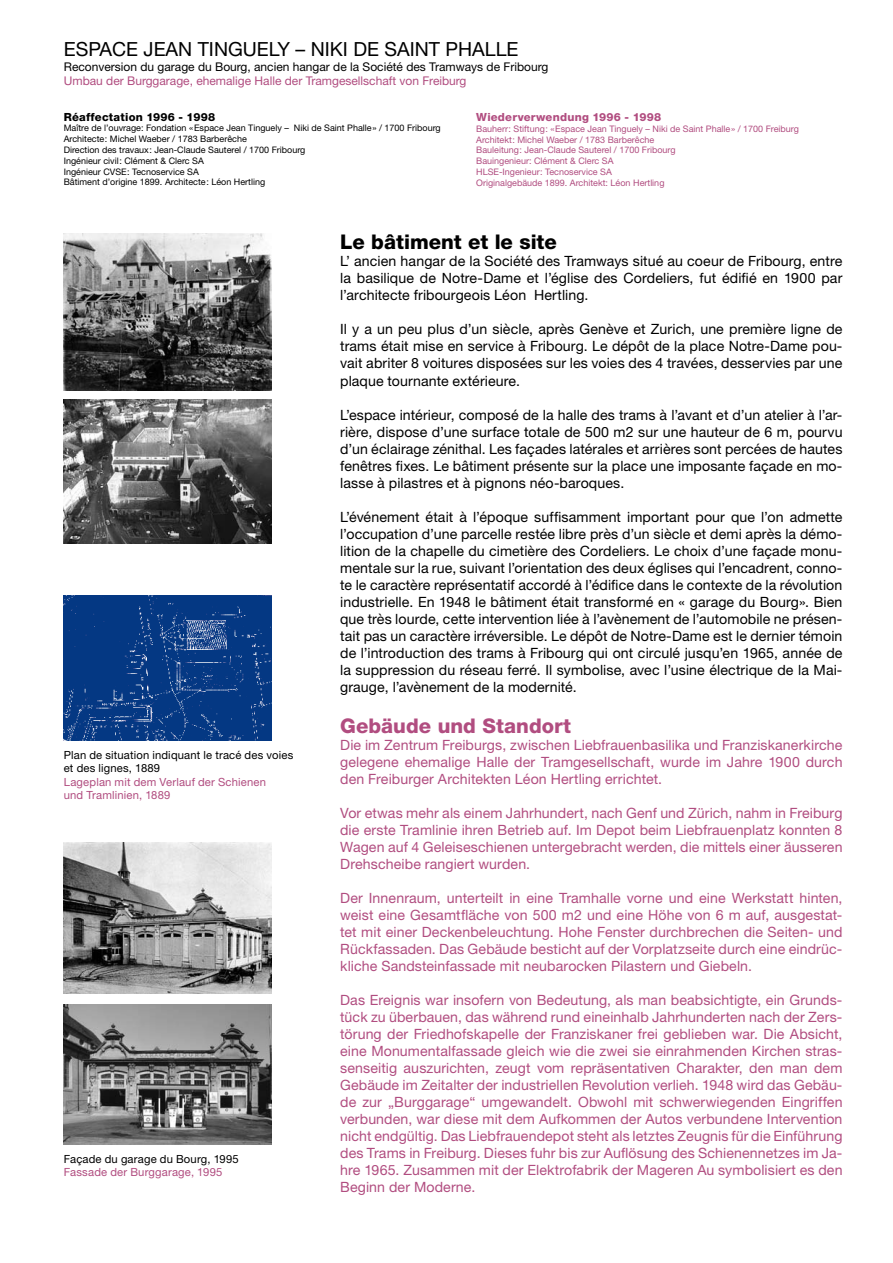
<style>
.page{position:relative;width:893px;height:1263px;background:#fff}
.page>*{position:absolute;margin:0;border:0;box-sizing:border-box;transform-origin:0 0}
.t1{font:800 20.25px "Helvetica Neue";color:#000}
.t2{font:800 20.25px "Helvetica Neue";letter-spacing:.005em;color:#b14d80}
.t3{font:19.5px "Helvetica Neue";color:#000}
.t4{font:14.1px/17px "Helvetica Neue";letter-spacing:.01em;color:#b14d80;text-align:justify}
.t5{font:14.1px/17px "Helvetica Neue";letter-spacing:.01em;color:#000;text-align:justify}
.t6{font:12px "Helvetica Neue";color:#000}
.t7{font:12px "Helvetica Neue";color:#b14d80}
.t8{font:11.25px/13.5px "Helvetica Neue";letter-spacing:.015em;color:#000}
.t9{font:11.25px/13.5px "Helvetica Neue";letter-spacing:.015em;color:#b14d80}
.t10{font:800 11.25px "Helvetica Neue";letter-spacing:.02em;color:#b14d80}
.t11{font:800 11.25px "Helvetica Neue";letter-spacing:.02em;color:#000}
.t12{font:9px/10.8px "Helvetica Neue";color:#000}
.t13{font:9px/10.8px "Helvetica Neue";color:#b14d80}
</style>
<div class="page">
<img style="left:64px;top:595px;width:207px;height:145px">
<img style="left:64px;top:400px;width:207px;height:143px">
<img style="left:64px;top:234px;width:207px;height:156px">
<img style="left:64px;top:843px;width:207px;height:150px">
<img style="left:64px;top:1005px;width:207px;height:139px">
<h2 class="t3" style="left:64px;top:38px;width:456px">ESPACE JEAN TINGUELY – NIKI DE SAINT PHALLE</h2>
<p class="t6" style="left:64px;top:59px;width:486px">Reconversion du garage du Bourg, ancien hangar de la Société des Tramways de Fribourg</p>
<p class="t7" style="left:64px;top:74px;width:404px">Umbau der Burggarage, ehemalige Halle der Tramgesellschaft von Freiburg</p>
<p class="t11" style="left:64px;top:110px;width:153px">Réaffectation 1996 - 1998</p>
<p class="t12" style="left:64px;top:123px;width:378px">Maître de l’ouvrage: Fondation «Espace Jean Tinguely – Niki de Saint Phalle» / 1700 Fribourg Architecte: Michel Waeber / 1783 Barberêche<br>Direction des travaux: Jean-Claude Sauterel / 1700 Fribourg<br>Ingénieur civil: Clément &amp; Clerc SA<br>Ingénieur CVSE: Tecnoservice SA<br>Bâtiment d’origine 1899. Architecte: Léon Hertling</p>
<p class="t10" style="left:476px;top:110px;width:186px">Wiederverwendung 1996 - 1998</p>
<p class="t13" style="left:476px;top:123px;width:324px">Bauherr: Stiftung: «Espace Jean Tinguely – Niki de Saint Phalle» / 1700 Freiburg Architekt: Michel Waeber / 1783 Barberêche<br>Bauleitung: Jean-Claude Sauterel / 1700 Fribourg<br>Bauingenieur: Clément &amp; Clerc SA<br>HLSE-Ingenieur: Tecnoservice SA<br>Originalgebäude 1899. Architekt: Léon Hertling</p>
<p class="t8" style="left:64px;top:748px;width:231px">Plan de situation indiquant le tracé des voies et des lignes, 1889</p>
<p class="t9" style="left:64px;top:775px;width:204px">Lageplan mit dem Verlauf der Schienen und Tramlinien, 1889</p>
<p class="t8" style="left:64px;top:1152px;width:177px">Façade du garage du Bourg, 1995</p>
<p class="t9" style="left:64px;top:1165px;width:160px">Fassade der Burggarage, 1995</p>
<h1 class="t1" style="left:340px;top:230px;width:218px">Le bâtiment et le site</h1>
<p class="t5" style="left:340px;top:253px;width:504px">L’ ancien hangar de la Société des Tramways situé au coeur de Fribourg, entre la basilique de Notre-Dame et l’église des Cordeliers, fut édifié en 1900 par l’architecte fribourgeois Léon Hertling.</p>
<p class="t5" style="left:340px;top:321px;width:504px">Il y a un peu plus d’un siècle, après Genève et Zurich, une première ligne de trams était mise en service à Fribourg. Le dépôt de la place Notre-Dame pou&shy;vait abriter 8 voitures disposées sur les voies des 4 travées, desservies par une plaque tournante extérieure.</p>
<p class="t5" style="left:340px;top:406px;width:504px">L’espace intérieur, composé de la halle des trams à l’avant et d’un atelier à l’ar&shy;rière, dispose d’une surface totale de 500 m2 sur une hauteur de 6 m, pourvu d’un éclairage zénithal. Les façades latérales et arrières sont percées de hautes fenêtres fixes. Le bâtiment présente sur la place une imposante façade en mo&shy;lasse à pilastres et à pignons néo-baroques.</p>
<p class="t5" style="left:340px;top:508px;width:504px">L’événement était à l’époque suffisamment important pour que l’on admette l’occupation d’une parcelle restée libre près d’un siècle et demi après la démo&shy;lition de la chapelle du cimetière des Cordeliers. Le choix d’une façade monu&shy;mentale sur la rue, suivant l’orientation des deux églises qui l’encadrent, conno&shy;te le caractère représentatif accordé à l’édifice dans le contexte de la révolution industrielle. En 1948 le bâtiment était transformé en « garage du Bourg». Bien que très lourde, cette intervention liée à l’avènement de l’automobile ne présen&shy;tait pas un caractère irréversible. Le dépôt de Notre-Dame est le dernier témoin de l’introduction des trams à Fribourg qui ont circulé jusqu’en 1965, année de la suppression du réseau ferré. Il symbolise, avec l’usine électrique de la Mai&shy;grauge, l’avènement de la modernité.</p>
<h1 class="t2" style="left:340px;top:714px;width:232px">Gebäude und Standort</h1>
<p class="t4" style="left:340px;top:736px;width:504px">Die im Zentrum Freiburgs, zwischen Liebfrauenbasilika und Franziskanerkirche gelegene ehemalige Halle der Tramgesellschaft, wurde im Jahre 1900 durch den Freiburger Architekten Léon Hertling errichtet.</p>
<p class="t4" style="left:340px;top:804px;width:504px">Vor etwas mehr als einem Jahrhundert, nach Genf und Zürich, nahm in Freiburg die erste Tramlinie ihren Betrieb auf. Im Depot beim Liebfrauenplatz konnten 8<br>Wagen auf 4 Geleiseschienen untergebracht werden, die mittels einer äusseren Drehscheibe rangiert wurden.</p>
<p class="t4" style="left:340px;top:889px;width:504px">Der Innenraum, unterteilt in eine Tramhalle vorne und eine Werkstatt hinten, weist eine Gesamtfläche von 500 m2 und eine Höhe von 6 m auf, ausgestat&shy;tet mit einer Deckenbeleuchtung. Hohe Fenster durchbrechen die Seiten- und Rückfassaden. Das Gebäude besticht auf der Vorplatzseite durch eine eindrüc&shy;kliche Sandsteinfassade mit neubarocken Pilastern und Giebeln.</p>
<p class="t4" style="left:340px;top:991px;width:504px">Das Ereignis war insofern von Bedeutung, als man beabsichtigte, ein Grunds&shy;tück zu überbauen, das während rund eineinhalb Jahrhunderten nach der Zers&shy;törung der Friedhofskapelle der Franziskaner frei geblieben war. Die Absicht, eine Monumentalfassade gleich wie die zwei sie einrahmenden Kirchen stras&shy;senseitig auszurichten, zeugt vom repräsentativen Charakter, den man dem Gebäude im Zeitalter der industriellen Revolution verlieh. 1948 wird das Gebäu&shy;de zur „Burggarage“ umgewandelt. Obwohl mit schwerwiegenden Eingriffen verbunden, war diese mit dem Aufkommen der Autos verbundene Intervention nicht endgültig. Das Liebfrauendepot steht als letztes Zeugnis für die Einführung des Trams in Freiburg. Dieses fuhr bis zur Auflösung des Schienennetzes im Ja&shy;hre 1965. Zusammen mit der Elektrofabrik der Mageren Au symbolisiert es den Beginn der Moderne.</p>
</div>
